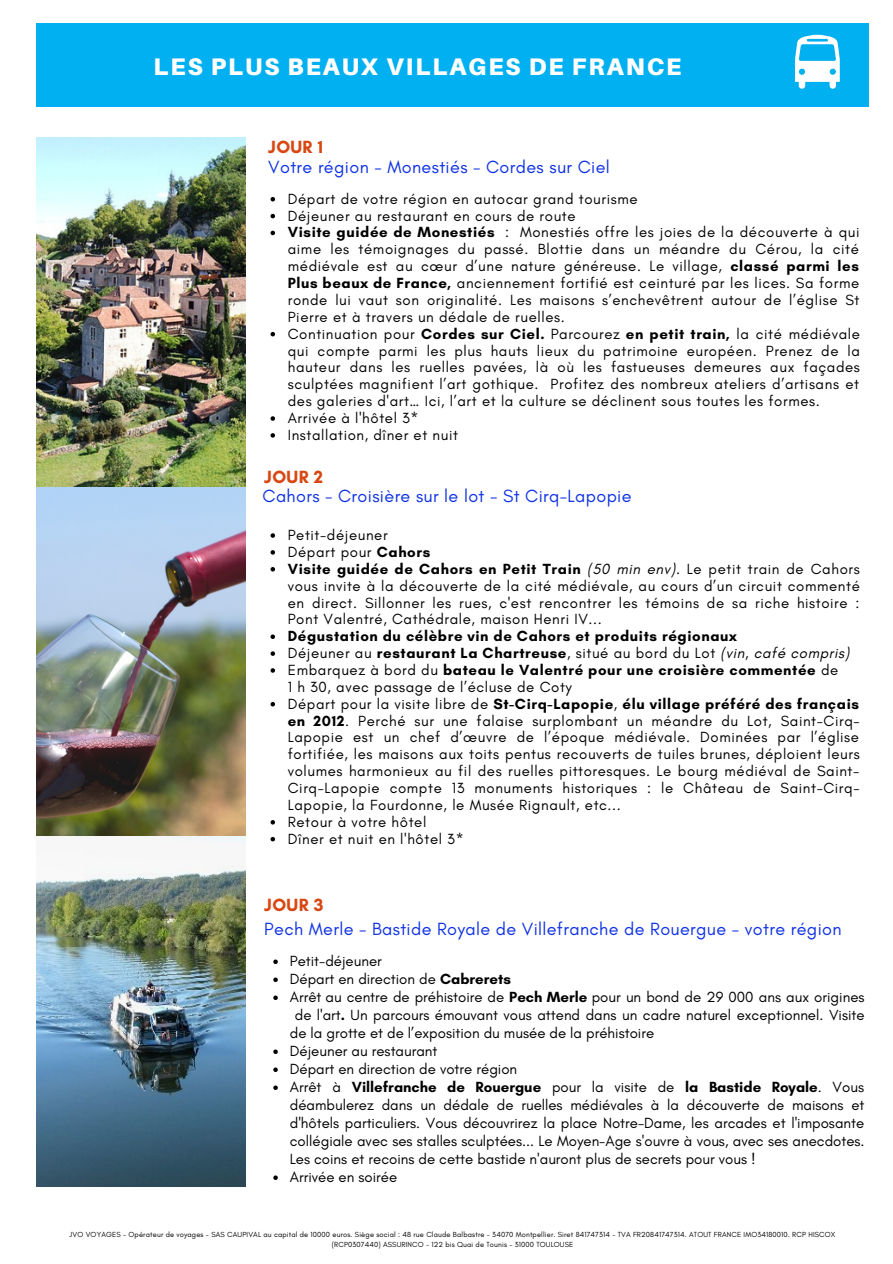
<style>
.page{position:relative;width:893px;height:1264px;background:#fff}
.page>*{position:absolute;margin:0;border:0;box-sizing:border-box;transform-origin:0 0}
.t1{font:900 24px "Aileron";letter-spacing:.08em;color:#fff}
.t2{font:18px "Glacial Indifference";letter-spacing:.02em;color:#1032e4}
.t3{font:700 18px "Glacial Indifference";letter-spacing:.02em;color:#d84711}
.t4{font:15px/16.8px "Glacial Indifference";letter-spacing:.04em;color:#000}
.t5{font:15px "Glacial Indifference";color:#000}
.t6{font:700 15px "Glacial Indifference";color:#000}
.t7{font:7.5px/10.1px "Glacial Indifference";letter-spacing:.02em;color:#000;text-align:center}
.s1{font-weight:700}
.s2{font-style:italic}
.s3{font-weight:400}
</style>
<div class="page">
<img style="left:36px;top:137px;width:210px;height:1049px">
<div style="left:36px;top:24px;width:832px;height:83px;background:#00b0f0"></div>
<svg style="left:795px;top:35px;width:44px;height:54px"></svg>
<svg style="left:270px;top:197px;width:5px;height:4px"></svg>
<svg style="left:270px;top:214px;width:5px;height:4px"></svg>
<svg style="left:270px;top:231px;width:5px;height:4px"></svg>
<svg style="left:270px;top:332px;width:5px;height:4px"></svg>
<svg style="left:270px;top:416px;width:5px;height:5px"></svg>
<svg style="left:270px;top:433px;width:5px;height:4px"></svg>
<svg style="left:270px;top:533px;width:5px;height:5px"></svg>
<svg style="left:270px;top:550px;width:5px;height:4px"></svg>
<svg style="left:270px;top:567px;width:5px;height:4px"></svg>
<svg style="left:270px;top:634px;width:5px;height:5px"></svg>
<svg style="left:270px;top:651px;width:5px;height:5px"></svg>
<svg style="left:270px;top:668px;width:5px;height:4px"></svg>
<svg style="left:270px;top:702px;width:5px;height:4px"></svg>
<svg style="left:270px;top:820px;width:5px;height:4px"></svg>
<svg style="left:270px;top:837px;width:5px;height:4px"></svg>
<svg style="left:273px;top:959px;width:5px;height:5px"></svg>
<svg style="left:273px;top:977px;width:5px;height:5px"></svg>
<svg style="left:273px;top:995px;width:5px;height:5px"></svg>
<svg style="left:273px;top:1049px;width:5px;height:4px"></svg>
<svg style="left:273px;top:1067px;width:5px;height:4px"></svg>
<svg style="left:273px;top:1085px;width:5px;height:4px"></svg>
<svg style="left:273px;top:1175px;width:5px;height:4px"></svg>
<h1 class="t1" style="left:153px;top:51px;width:529px">LES PLUS BEAUX VILLAGES DE FRANCE</h1>
<p class="t3" style="left:268px;top:136px;width:56px">JOUR 1</p>
<p class="t4" style="left:288px;top:190px;width:573px">Départ de votre région en autocar grand tourisme<br>Déjeuner au restaurant en cours de route<br><span class="s1">Visite guidée de Monestiés</span> : Monestiés offre les joies de la découverte à qui aime les témoignages du passé. Blottie dans un méandre du Cérou, la cité médiévale est au cœur d’une nature généreuse. Le village, <span class="s1">classé parmi les Plus beaux de France,</span> anciennement fortifié est ceinturé par les lices. Sa forme ronde lui vaut son originalité. Les maisons s’enchevêtrent autour de l’église St Pierre et à travers un dédale de ruelles.<br>Continuation pour <span class="s1">Cordes sur Ciel.</span> Parcourez <span class="s1">en petit train,</span> la cité médiévale qui compte parmi les plus hauts lieux du patrimoine européen. Prenez de la hauteur dans les ruelles pavées, là où les fastueuses demeures aux façades sculptées magnifient l’art gothique. Profitez des nombreux ateliers d’artisans et des galeries d'art… Ici, l’art et la culture se déclinent sous toutes les formes.<br>Arrivée à l'hôtel 3*<br>Installation, dîner et nuit</p>
<p class="t2" style="left:268px;top:156px;width:343px">Votre région - Monestiés - Cordes sur Ciel</p>
<p class="t3" style="left:264px;top:466px;width:60px">JOUR 2</p>
<p class="t2" style="left:262px;top:485px;width:370px">Cahors - Croisière sur le lot - St Cirq-Lapopie</p>
<p class="t4" style="left:288px;top:526px;width:573px">Petit-déjeuner<br>Départ pour <span class="s1">Cahors<br>Visite guidée de Cahors en Petit Train</span> <span class="s2">(50 min env).</span> Le petit train de Cahors vous invite à la découverte de la cité médiévale, au cours d’un circuit commenté en direct. Sillonner les rues, c'est rencontrer les témoins de sa riche histoire :<br>Pont Valentré, Cathédrale, maison Henri IV...</p>
<p class="t4" style="left:288px;top:627px;width:573px"><span class="s1">Dégustation du célèbre vin de Cahors et produits régionaux<br></span>Déjeuner au <span class="s1">restaurant La Chartreuse</span>, situé au bord du Lot <span class="s2">(vin, café compris)<br></span>Embarquez à bord du <span class="s1">bateau le Valentré pour une croisière commentée</span> de<br>1 h 30, avec passage de l’écluse de Coty<br>Départ pour la visite libre de <span class="s1">St-Cirq-Lapopie</span>, <span class="s1">élu village préféré des français en 2012</span>. Perché sur une falaise surplombant un méandre du Lot, Saint-Cirq-Lapopie est un chef d’œuvre de l’époque médiévale. Dominées par l’église fortifiée, les maisons aux toits pentus recouverts de tuiles brunes, déploient leurs volumes harmonieux au fil des ruelles pittoresques. Le bourg médiéval de Saint-Cirq-Lapopie compte 13 monuments historiques : le Château de Saint-Cirq-Lapopie, la Fourdonne, le Musée Rignault, etc...<br>Retour à votre hôtel<br>Dîner et nuit en l'hôtel 3*</p>
<p class="t3" style="left:264px;top:893px;width:61px">JOUR 3</p>
<p class="t2" style="left:264px;top:917px;width:578px">Pech Merle - Bastide Royale de Villefranche de Rouergue - votre région</p>
<p class="t5" style="left:290px;top:952px;width:94px">Petit-déjeuner</p>
<p class="t5" style="left:290px;top:970px;width:223px">Départ en direction de <span class="s1">Cabrerets</span></p>
<p class="t5" style="left:290px;top:988px;width:576px">Arrêt au centre de préhistoire de <span class="s1">Pech Merle</span> pour un bond de 29 000 ans aux origines</p>
<p class="t5" style="left:295px;top:1006px;width:571px">de l'art<span class="s1">.</span> Un parcours émouvant vous attend dans un cadre naturel exceptionnel. Visite</p>
<p class="t5" style="left:290px;top:1024px;width:366px">de la grotte et de l’exposition du musée de la préhistoire</p>
<p class="t5" style="left:290px;top:1041px;width:149px">Déjeuner au restaurant</p>
<p class="t5" style="left:290px;top:1059px;width:229px">Départ en direction de votre région</p>
<p class="t6" style="left:290px;top:1077px;width:575px"><span class="s3">Arrêt à</span> Villefranche de Rouergue <span class="s3">pour la visite de</span> la Bastide Royale<span class="s3">. Vous</span></p>
<p class="t5" style="left:290px;top:1095px;width:576px">déambulerez dans un dédale de ruelles médiévales à la découverte de maisons et</p>
<p class="t5" style="left:290px;top:1113px;width:576px">d'hôtels particuliers. Vous découvrirez la place Notre-Dame, les arcades et l'imposante</p>
<p class="t5" style="left:290px;top:1131px;width:576px">collégiale avec ses stalles sculptées... Le Moyen-Age s'ouvre à vous, avec ses anecdotes.</p>
<p class="t5" style="left:290px;top:1149px;width:467px">Les coins et recoins de cette bastide n'auront plus de secrets pour vous !</p>
<p class="t5" style="left:290px;top:1167px;width:109px">Arrivée en soirée</p>
<p class="t7" style="left:70px;top:1229px;width:767px">JVO VOYAGES - Opérateur de voyages - SAS CAUPIVAL au capital de 10000 euros. Siège social : 48 rue Claude Balbastre - 34070 Montpellier. Siret 841747314 - TVA FR20841747314. ATOUT FRANCE IMO34180010. RCP HISCOX (RCP0307440) ASSURINCO - 122 bis Quai de Tounis - 31000 TOULOUSE</p>
</div>
